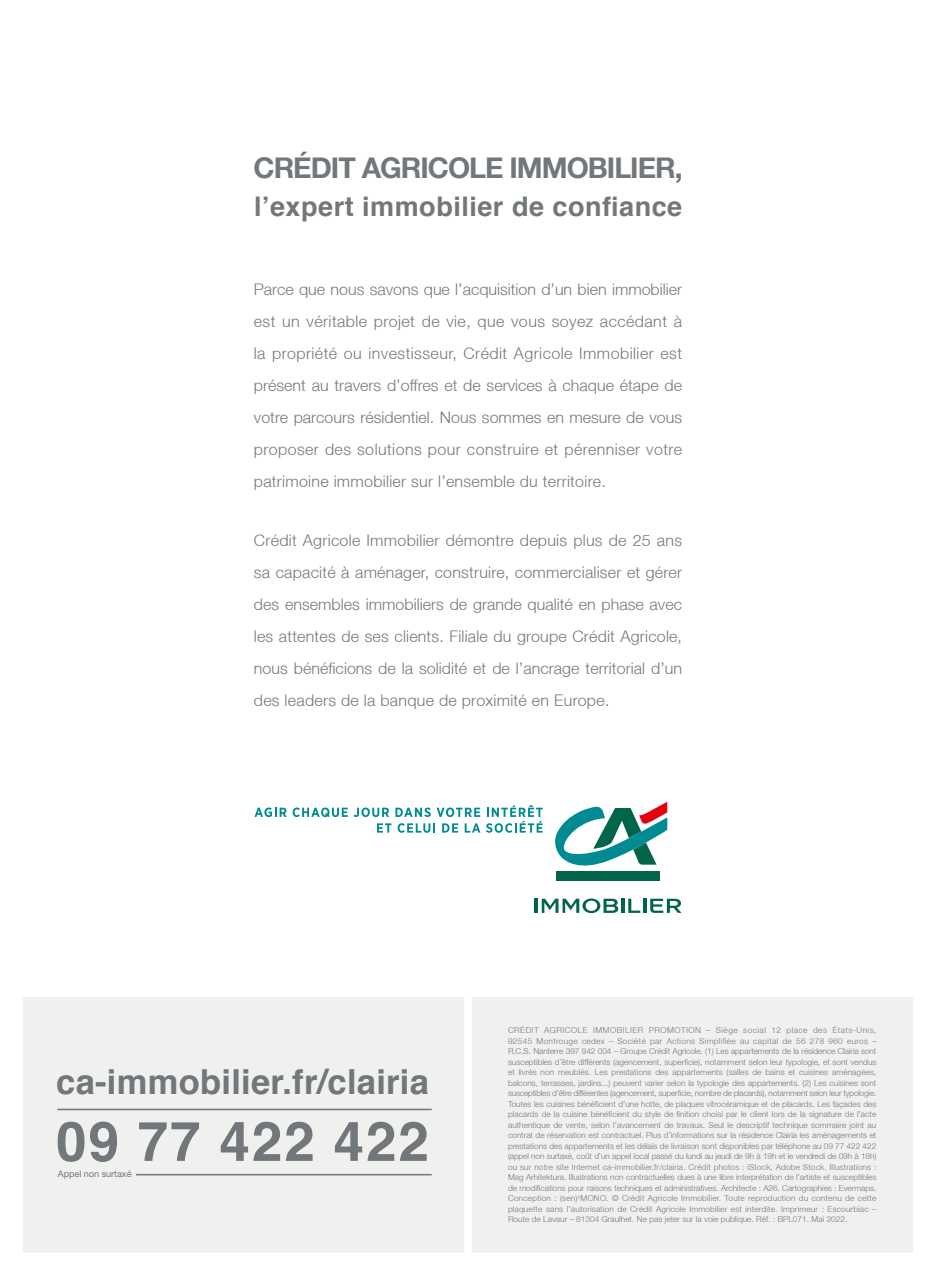
<style>
.page{position:relative;width:936px;height:1276px;background:#fff}
.page>*{position:absolute;margin:0;border:0;box-sizing:border-box;transform-origin:0 0}
.t1{font:700 55.05px "Helvetica";letter-spacing:.035em;color:#71777a}
.t2{font:700 34.5px "Helvetica";letter-spacing:.01em;color:#71777a}
.t3{font:700 28.5px "Helvetica Neue LT";letter-spacing:-.035em;color:#71777a}
.t4{font:700 27px "Helvetica";letter-spacing:.02em;color:#71777a}
.t5{font:300 16.05px/32px "Helvetica Neue LT";letter-spacing:.015em;color:#71777a;text-align:justify}
.t6{font:9px "Helvetica Neue";color:#71777a}
.t7{font:300 8.25px/10.5px "Helvetica Neue LT";letter-spacing:.005em;color:#71777a;text-align:justify}
</style>
<div class="page">
<div style="left:23px;top:997px;width:444px;height:255px;background:#f0f0ef"></div>
<div style="left:468px;top:997px;width:444px;height:255px;background:#f0f0ef"></div>
<div style="left:464px;top:992px;width:7px;height:267px;background:#fff"></div>
<hr style="left:136px;top:1174px;width:295px;height:1px;background:#71777a">
<hr style="left:57px;top:1108px;width:374px;height:2px;background:#71777a">
<svg style="left:254px;top:807px;width:32px;height:10px"></svg>
<svg style="left:292px;top:807px;width:97px;height:10px"></svg>
<svg style="left:395px;top:807px;width:85px;height:10px"></svg>
<svg style="left:377px;top:823px;width:14px;height:9px"></svg>
<svg style="left:397px;top:823px;width:38px;height:10px"></svg>
<svg style="left:442px;top:823px;width:16px;height:9px"></svg>
<svg style="left:464px;top:823px;width:16px;height:9px"></svg>
<svg style="left:486px;top:805px;width:56px;height:28px"></svg>
<div style="left:556px;top:871px;width:103px;height:9px;background:#00654a"></div>
<svg style="left:555px;top:802px;width:112px;height:70px"></svg>
<hr style="left:534px;top:898px;width:3px;height:15px;background:#00654a">
<svg style="left:541px;top:898px;width:77px;height:15px"></svg>
<hr style="left:621px;top:898px;width:3px;height:15px;background:#00654a">
<svg style="left:628px;top:898px;width:12px;height:15px"></svg>
<hr style="left:643px;top:898px;width:3px;height:15px;background:#00654a">
<svg style="left:650px;top:898px;width:31px;height:15px"></svg>
<p class="t3" style="left:253px;top:150px;width:430px">CRÉDIT AGRICOLE IMMOBILIER,</p>
<p class="t4" style="left:254px;top:185px;width:430px">l’expert immobilier de confiance</p>
<p class="t5" style="left:254px;top:273px;width:429px">Parce que nous savons que l’acquisition d’un bien immobilier est un véritable projet de vie, que vous soyez accédant à la propriété ou investisseur, Crédit Agricole Immobilier est présent au travers d’offres et de services à chaque étape de votre parcours résidentiel. Nous sommes en mesure de vous proposer des solutions pour construire et pérenniser votre patrimoine immobilier sur l’ensemble du territoire.</p>
<p class="t5" style="left:254px;top:523px;width:429px">Crédit Agricole Immobilier démontre depuis plus de 25 ans sa capacité à aménager, construire, commercialiser et gérer des ensembles immobiliers de grande qualité en phase avec les attentes de ses clients. Filiale du groupe Crédit Agricole, nous bénéficions de la solidité et de l’ancrage territorial d’un des leaders de la banque de proximité en Europe.</p>
<p class="t2" style="left:56px;top:1054px;width:374px">ca-immobilier.fr/clairia</p>
<p class="t1" style="left:56px;top:1097px;width:374px">09 77 422 422</p>
<p class="t6" style="left:58px;top:1168px;width:75px">Appel non surtaxé</p>
<p class="t7" style="left:508px;top:1025px;width:370px">CRÉDIT AGRICOLE IMMOBILIER PROMOTION – Siège social 12 place des États-Unis, 92545 Montrouge cedex – Société par Actions Simplifiée au capital de 56 278 960 euros – R.C.S. Nanterre 397 942 004 – Groupe Crédit Agricole. (1) Les appartements de la résidence Clairia sont susceptibles d’être différents (agencement, superficie), notamment selon leur typologie, et sont vendus et livrés non meublés. Les prestations des appartements (salles de bains et cuisines aménagées, balcons, terrasses, jardins...) peuvent varier selon la typologie des appartements. (2) Les cuisines sont susceptibles d’être différentes (agencement, superficie, nombre de placards), notamment selon leur typologie.<br>Toutes les cuisines bénéficient d’une hotte, de plaques vitrocéramique et de placards. Les façades des placards de la cuisine bénéficient du style de finition choisi par le client lors de la signature de l’acte authentique de vente, selon l’avancement de travaux. Seul le descriptif technique sommaire joint au contrat de réservation est contractuel. Plus d’informations sur la résidence Clairia les aménagements et prestations des appartements et les délais de livraison sont disponibles par téléphone au 09 77 422 422 (appel non surtaxé, coût d’un appel local passé du lundi au jeudi de 9h à 19h et le vendredi de 09h à 18h) ou sur notre site Internet ca-immobilier.fr/clairia. Crédit photos : iStock, Adobe Stock. Illustrations :<br>Mag Arhitektura. Illustrations non contractuelles dues à une libre interprétation de l’artiste et susceptibles de modifications pour raisons techniques et administratives. Architecte : A26. Cartographies : Evermaps.<br>Conception : (sen)<sup>2</sup>MONO. © Crédit Agricole Immobilier. Toute reproduction du contenu de cette plaquette sans l’autorisation de Crédit Agricole Immobilier est interdite. Imprimeur : Escourbiac – Route de Lavaur – 81304 Graulhet. Ne pas jeter sur la voie publique. Réf. : BPL071. Mai 2022.</p>
</div>
